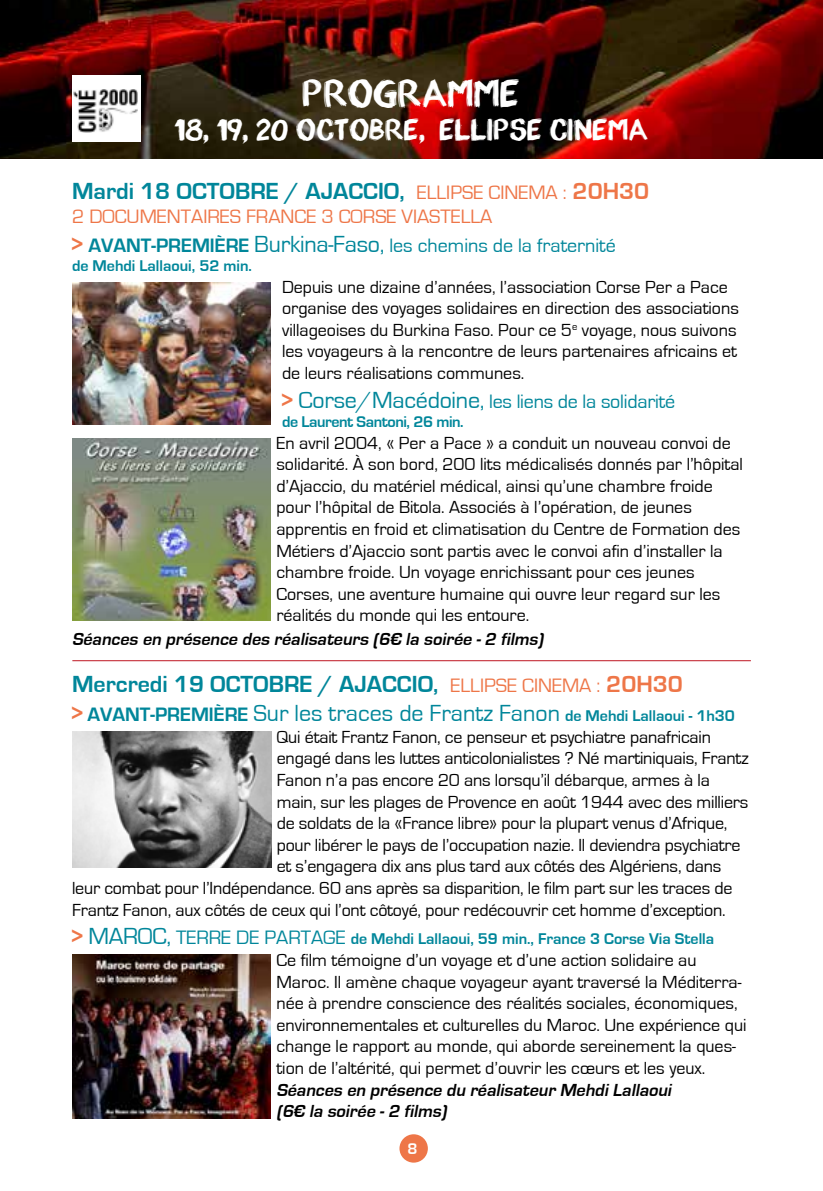
<style>
.page{position:relative;width:823px;height:1191px;background:#fff}
.page>*{position:absolute;margin:0;border:0;box-sizing:border-box;transform-origin:0 0}
.t1{font:36px "appopaint";color:#fff}
.t2{font:28px "appopaint";color:#fff}
.t3{font:700 24px/28.8px "Eurostile";color:#00869a}
.t4{font:20px/28.8px "Eurostile";color:#ee7648}
.t5{font:20px "Eurostile";letter-spacing:-.01em;color:#00869a}
.t6{font:18px/21.6px "Eurostile";color:#000}
.t7{font:italic 700 18px/21.6px "Eurostile";color:#000}
.t8{font:700 16px "Eurostile";color:#00869a}
.t9{font:700 16px "Eurostile";letter-spacing:-.025em;color:#00869a}
.t10{font:700 16px "Eurostile";color:#fff}
.s1{font-weight:400;font-size:20px;color:#ee7648}
.s2{color:#ee7648}
.s3{font-weight:700;font-size:24px}
.s4{font-weight:700;color:#00869a}
.s5{font-size:24px;color:#00869a}
.s6{color:#00869a}
.s7{font-weight:700;font-size:24px;color:#ee7648}
.s8{font-size:24px}
.s9{font-size:20px}
.s10{font-weight:400}
.s11{font-size:16px}
.s12{font-size:24px;color:#ee7648}
.s13{font-weight:400;font-size:24px}
.s14{font-weight:400;font-size:20px}
</style>
<div class="page">
<img style="left:0;top:0;width:822px;height:159px">
<hr style="left:822px;top:0;width:1px;height:159px;background:#ee7648">
<img style="left:72px;top:283px;width:198px;height:141px">
<img style="left:72px;top:439px;width:198px;height:181px">
<img style="left:72px;top:731px;width:199px;height:136px">
<img style="left:72px;top:954px;width:198px;height:165px">
<hr style="left:72px;top:660px;width:678px;height:1px;background:#be1622">
<div style="left:399px;top:1134px;width:28px;height:28px;background:#ee7648;border-radius:50%"></div>
<div style="left:72px;top:75px;width:69px;height:67px;background:#fff"></div>
<img style="left:74px;top:90px;width:64px;height:42px">
<h1 class="t1" style="left:303px;top:71px;width:218px">PROGRAMME</h1>
<h2 class="t2" style="left:175px;top:113px;width:474px">18, 19, 20 OCTOBRE, ELLIPSE CINEMA</h2>
<h3 class="t3" style="left:72px;top:177px;width:578px">Mardi 18 OCTOBRE / AJACCIO, <span class="s1">ELLIPSE CINEMA :</span> <span class="s2">20H30</span></h3>
<p class="t4" style="left:72px;top:202px;width:545px">2 DOCUMENTAIRES FRANCE 3 CORSE VIASTELLA<br><span class="s3">&gt;</span> <span class="s4">AVANT-PREMIÈRE</span> <span class="s5">Burkina-Faso,</span> <span class="s6">les chemins de la fraternité</span></p>
<p class="t8" style="left:72px;top:257px;width:181px">de Mehdi Lallaoui, 52 min.</p>
<p class="t6" style="left:282px;top:276px;width:458px">Depuis une dizaine d’années, l’association Corse Per a Pace organise des voyages solidaires en direction des associations villageoises du Burkina Faso. Pour ce 5<sup>e</sup> voyage, nous suivons les voyageurs à la rencontre de leurs partenaires africains et de leurs réalisations communes.</p>
<p class="t5" style="left:282px;top:390px;width:394px"><span class="s7">&gt;</span> <span class="s8">Corse/Macédoine,</span> les liens de la solidarité</p>
<p class="t9" style="left:282px;top:413px;width:183px">de Laurent Santoni, 26 min.</p>
<p class="t6" style="left:276px;top:432px;width:468px">En avril 2004, « Per a Pace » a conduit un nouveau convoi de solidarité. À son bord, 200 lits médicalisés donnés par l’hôpital d’Ajaccio, du matériel médical, ainsi qu’une chambre froide pour l’hôpital de Bitola. Associés à l’opération, de jeunes apprentis en froid et climatisation du Centre de Formation des Métiers d’Ajaccio sont partis avec le convoi afin d’installer la chambre froide. Un voyage enrichissant pour ces jeunes Corses, une aventure humaine qui ouvre leur regard sur les réalités du monde qui les entoure.</p>
<p class="t7" style="left:72px;top:629px;width:476px">Séances en présence des réalisateurs (6€ la soirée -2 films)</p>
<h3 class="t3" style="left:72px;top:670px;width:664px">Mercredi 19 OCTOBRE / AJACCIO, <span class="s1">ELLIPSE CINEMA :</span> <span class="s2">20H30<br>&gt;</span> <span class="s9">AVANT-PREMIÈRE</span> <span class="s10">Sur les traces de Frantz Fanon</span> <span class="s11">de Mehdi Lallaoui - 1h30</span></h3>
<p class="t6" style="left:276px;top:726px;width:435px">Qui était Frantz Fanon, ce penseur et psychiatre panafricain</p>
<p class="t6" style="left:276px;top:748px;width:473px">engagé dans les luttes anticolonialistes ? Né martiniquais, Frantz</p>
<p class="t6" style="left:276px;top:769px;width:434px">Fanon n’a pas encore 20 ans lorsqu’il débarque, armes à la</p>
<p class="t6" style="left:276px;top:791px;width:473px">main, sur les plages de Provence en août 1944 avec des milliers</p>
<p class="t6" style="left:276px;top:813px;width:452px">de soldats de la «France libre» pour la plupart venus d’Afrique,</p>
<p class="t6" style="left:276px;top:834px;width:465px">pour libérer le pays de l’occupation nazie. Il deviendra psychiatre</p>
<p class="t6" style="left:276px;top:856px;width:446px">et s’engagera dix ans plus tard aux côtés des Algériens, dans</p>
<p class="t6" style="left:72px;top:877px;width:661px">leur combat pour l’Indépendance. 60 ans après sa disparition, le film part sur les traces de</p>
<p class="t6" style="left:72px;top:899px;width:654px">Frantz Fanon, aux côtés de ceux qui l’ont côtoyé, pour redécouvrir cet homme d’exception.</p>
<p class="t8" style="left:72px;top:930px;width:643px"><span class="s12">&gt;</span> <span class="s13">MAROC,</span> <span class="s14">TERRE DE PARTAGE</span> de Mehdi Lallaoui, 59 min., France 3 Corse Via Stella</p>
<p class="t6" style="left:276px;top:949px;width:471px">Ce film témoigne d’un voyage et d’une action solidaire au Maroc. Il amène chaque voyageur ayant traversé la Méditerra&shy;née à prendre conscience des réalités sociales, économiques, environnementales et culturelles du Maroc. Une expérience qui change le rapport au monde, qui aborde sereinement la ques&shy;tion de l’altérité, qui permet d’ouvrir les cœurs et les yeux.</p>
<p class="t7" style="left:276px;top:1079px;width:400px">Séances en présence du réalisateur MehdiLallaoui (6€ la soirée -2 films)</p>
<p class="t10" style="left:407px;top:1139px;width:12px">8</p>
</div>
